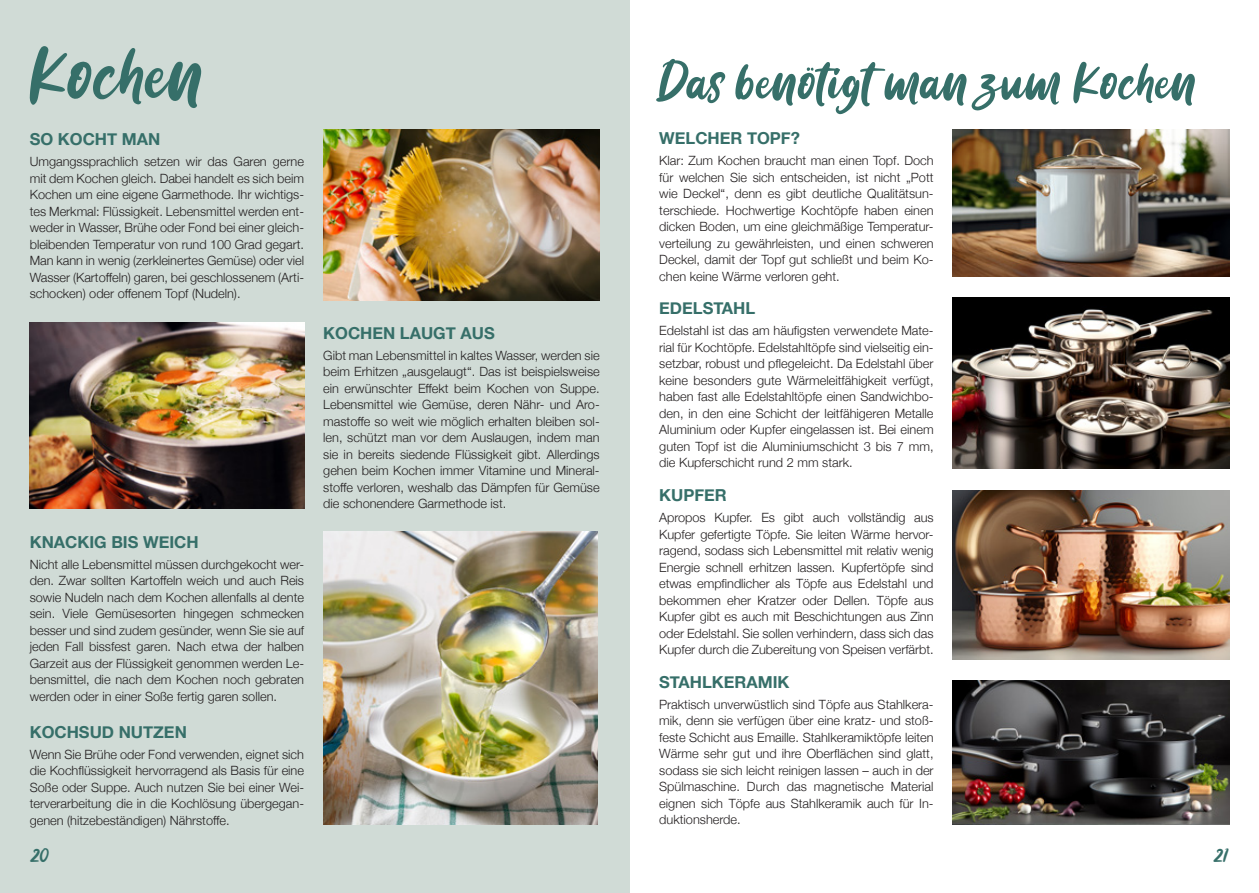
<style>
.page{position:relative;width:1259px;height:893px;background:#fff}
.page>*{position:absolute;margin:0;border:0;box-sizing:border-box;transform-origin:0 0}
.t1{font:82.5px "Kastoom Script";color:#366f69}
.t2{font:58.5px "Kastoom Script";color:#366f69}
.t3{font:22.5px "Kastoom Script";color:#366f69}
.t4{font:700 16.5px "Helvetica Neue";color:#366f69}
.t5{font:300 12.75px/16.5px "Helvetica Neue";color:#231f20;text-align:justify}
</style>
<div class="page">
<img style="left:952px;top:129px;width:277px;height:147px">
<img style="left:952px;top:298px;width:277px;height:171px">
<img style="left:952px;top:490px;width:277px;height:169px">
<img style="left:952px;top:680px;width:277px;height:145px">
<div style="left:0;top:0;width:629px;height:893px;background:#d0dbd6"></div>
<img style="left:323px;top:129px;width:277px;height:171px">
<img style="left:30px;top:322px;width:274px;height:186px">
<img style="left:324px;top:531px;width:274px;height:294px">
<h1 class="t1" style="left:30px;top:28px;width:177px">Kochen</h1>
<h2 class="t2" style="left:659px;top:49px;width:540px">Das benötigt man zum Kochen</h2>
<p class="t4" style="left:659px;top:125px;width:142px">WELCHER TOPF?</p>
<p class="t5" style="left:659px;top:151px;width:276px">Klar: Zum Kochen braucht man einen Topf. Doch für welchen Sie sich entscheiden, ist nicht „Pott wie Deckel“, denn es gibt deutliche Qualitätsun&shy;terschiede. Hochwertige Kochtöpfe haben einen dicken Boden, um eine gleichmäßige Temperatur&shy;verteilung zu gewährleisten, und einen schweren Deckel, damit der Topf gut schließt und beim Ko&shy;chen keine Wärme verloren geht.</p>
<p class="t4" style="left:659px;top:296px;width:97px">EDELSTAHL</p>
<p class="t5" style="left:659px;top:322px;width:276px">Edelstahl ist das am häufigsten verwendete Mate&shy;rial für Kochtöpfe. Edelstahltöpfe sind vielseitig ein&shy;setzbar, robust und pflegeleicht. Da Edelstahl über keine besonders gute Wärmeleitfähigkeit verfügt, haben fast alle Edelstahltöpfe einen Sandwichbo&shy;den, in den eine Schicht der leitfähigeren Metalle Aluminium oder Kupfer eingelassen ist. Bei einem guten Topf ist die Aluminiumschicht 3 bis 7 mm, die Kupferschicht rund 2 mm stark.</p>
<p class="t4" style="left:659px;top:482px;width:69px">KUPFER</p>
<p class="t5" style="left:659px;top:508px;width:276px">Apropos Kupfer. Es gibt auch vollständig aus Kupfer gefertigte Töpfe. Sie leiten Wärme hervor&shy;ragend, sodass sich Lebensmittel mit relativ wenig Energie schnell erhitzen lassen. Kupfertöpfe sind etwas empfindlicher als Töpfe aus Edelstahl und bekommen eher Kratzer oder Dellen. Töpfe aus Kupfer gibt es auch mit Beschichtungen aus Zinn oder Edelstahl. Sie sollen verhindern, dass sich das Kupfer durch die Zubereitung von Speisen verfärbt.</p>
<p class="t4" style="left:659px;top:669px;width:132px">STAHLKERAMIK</p>
<p class="t5" style="left:659px;top:695px;width:276px">Praktisch unverwüstlich sind Töpfe aus Stahlkera&shy;mik, denn sie verfügen über eine kratz- und stoß&shy;feste Schicht aus Emaille. Stahlkeramiktöpfe leiten Wärme sehr gut und ihre Oberflächen sind glatt, sodass sie sich leicht reinigen lassen – auch in der Spülmaschine. Durch das magnetische Material eignen sich Töpfe aus Stahlkeramik auch für In&shy;duktionsherde.</p>
<p class="t4" style="left:30px;top:126px;width:132px">SO KOCHT MAN</p>
<p class="t5" style="left:30px;top:152px;width:276px">Umgangssprachlich setzen wir das Garen gerne mit dem Kochen gleich. Dabei handelt es sich beim Kochen um eine eigene Garmethode. Ihr wichtigs&shy;tes Merkmal: Flüssigkeit. Lebensmittel werden ent&shy;weder in Wasser, Brühe oder Fond bei einer gleich&shy;bleibenden Temperatur von rund 100 Grad gegart.<br>Man kann in wenig (zerkleinertes Gemüse) oder viel Wasser (Kartoffeln) garen, bei geschlossenem (Arti&shy;schocken) oder offenem Topf (Nudeln).</p>
<p class="t4" style="left:323px;top:320px;width:173px">KOCHEN LAUGT AUS</p>
<p class="t5" style="left:323px;top:346px;width:278px">Gibt man Lebensmittel in kaltes Wasser, werden sie beim Erhitzen „ausgelaugt“. Das ist beispielsweise ein erwünschter Effekt beim Kochen von Suppe.<br>Lebensmittel wie Gemüse, deren Nähr- und Aro&shy;mastoffe so weit wie möglich erhalten bleiben sol&shy;len, schützt man vor dem Auslaugen, indem man sie in bereits siedende Flüssigkeit gibt. Allerdings gehen beim Kochen immer Vitamine und Mineral&shy;stoffe verloren, weshalb das Dämpfen für Gemüse die schonendere Garmethode ist.</p>
<p class="t4" style="left:30px;top:529px;width:170px">KNACKIG BIS WEICH</p>
<p class="t5" style="left:30px;top:555px;width:276px">Nicht alle Lebensmittel müssen durchgekocht wer&shy;den. Zwar sollten Kartoffeln weich und auch Reis sowie Nudeln nach dem Kochen allenfalls al dente sein. Viele Gemüsesorten hingegen schmecken besser und sind zudem gesünder, wenn Sie sie auf jeden Fall bissfest garen. Nach etwa der halben Garzeit aus der Flüssigkeit genommen werden Le&shy;bensmittel, die nach dem Kochen noch gebraten werden oder in einer Soße fertig garen sollen.</p>
<p class="t4" style="left:30px;top:719px;width:159px">KOCHSUD NUTZEN</p>
<p class="t5" style="left:30px;top:745px;width:276px">Wenn Sie Brühe oder Fond verwenden, eignet sich die Kochflüssigkeit hervorragend als Basis für eine Soße oder Suppe. Auch nutzen Sie bei einer Wei&shy;terverarbeitung die in die Kochlösung übergegan&shy;genen (hitzebeständigen) Nährstoffe.</p>
<h3 class="t3" style="left:30px;top:842px;width:21px">20</h3>
<h3 class="t3" style="left:1213px;top:842px;width:18px">21</h3>
</div>
